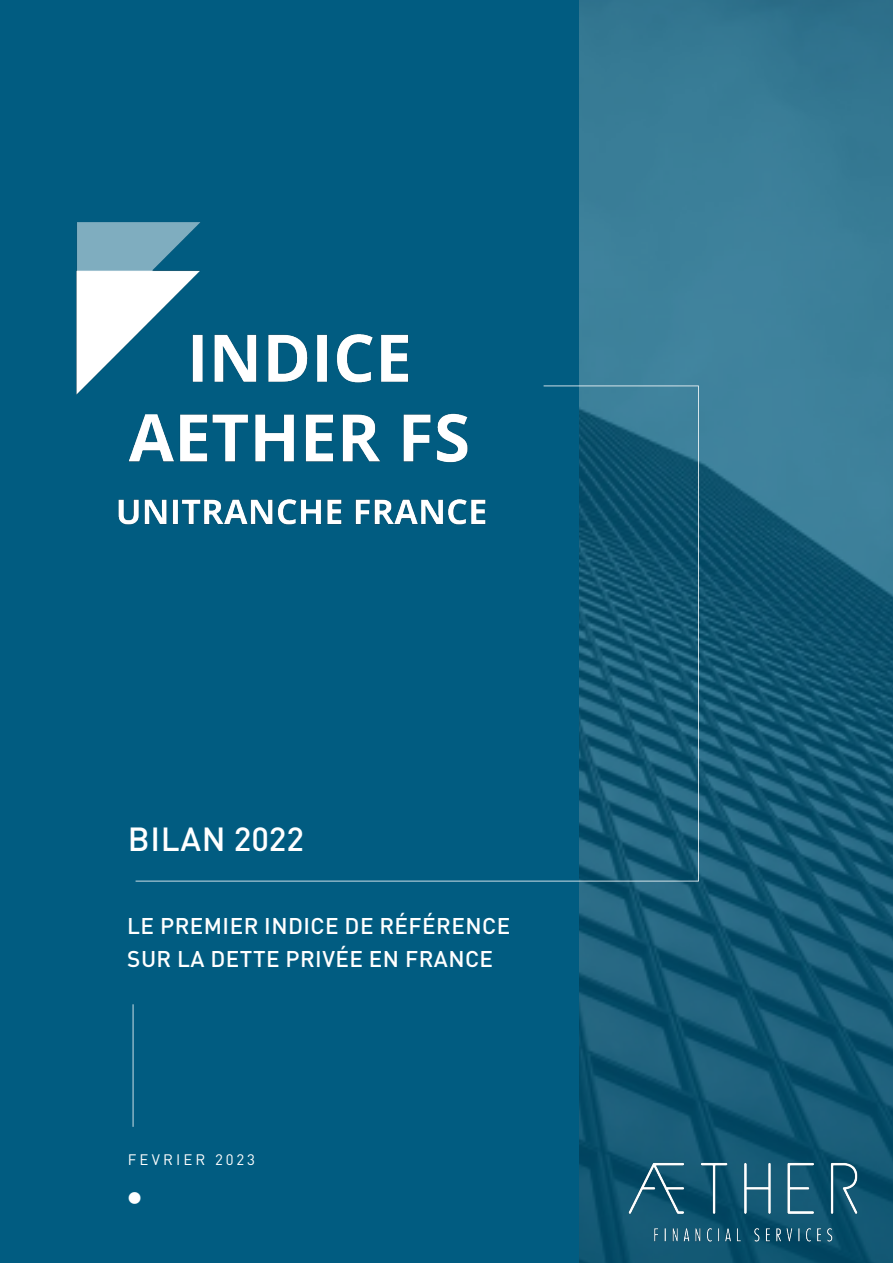
<style>
.page{position:relative;width:893px;height:1263px;background:#fff}
.page>*{position:absolute;margin:0;border:0;box-sizing:border-box;transform-origin:0 0}
.t1{font:36px "DIN Pro";color:#fff}
.t2{font:500 33px "DIN Pro";letter-spacing:.02em;color:#fff}
.t3{font:500 22.5px/33px "DIN Pro";letter-spacing:.02em;color:#fff}
.t4{font:15px "DIN Pro";letter-spacing:.21em;color:#fff}
</style>
<div class="page">
<svg style="left:578px;top:0;width:315px;height:1263px;background:#236782"></svg>
<div style="left:0;top:0;width:578px;height:1263px;background:#015c81"></div>
<hr style="left:544px;top:385px;width:154px;height:1px;background:#fff">
<hr style="left:136px;top:881px;width:562px;height:1px;background:#fff">
<hr style="left:698px;top:385px;width:1px;height:496px;background:#fff">
<hr style="left:133px;top:1004px;width:1px;height:123px;background:#fff">
<img style="left:76px;top:122px;width:507px;height:563px">
<img style="left:618px;top:1153px;width:250px;height:101px">
<h2 class="t2" style="left:128px;top:812px;width:178px">BILAN 2022</h2>
<p class="t3" style="left:127px;top:907px;width:384px">LE PREMIER INDICE DE RÉFÉRENCE<br>SUR LA DETTE PRIVÉE EN FRANCE</p>
<p class="t4" style="left:128px;top:1148px;width:129px">FEVRIER 2023</p>
<h1 class="t1" style="left:125px;top:1168px;width:21px">•</h1>
</div>
